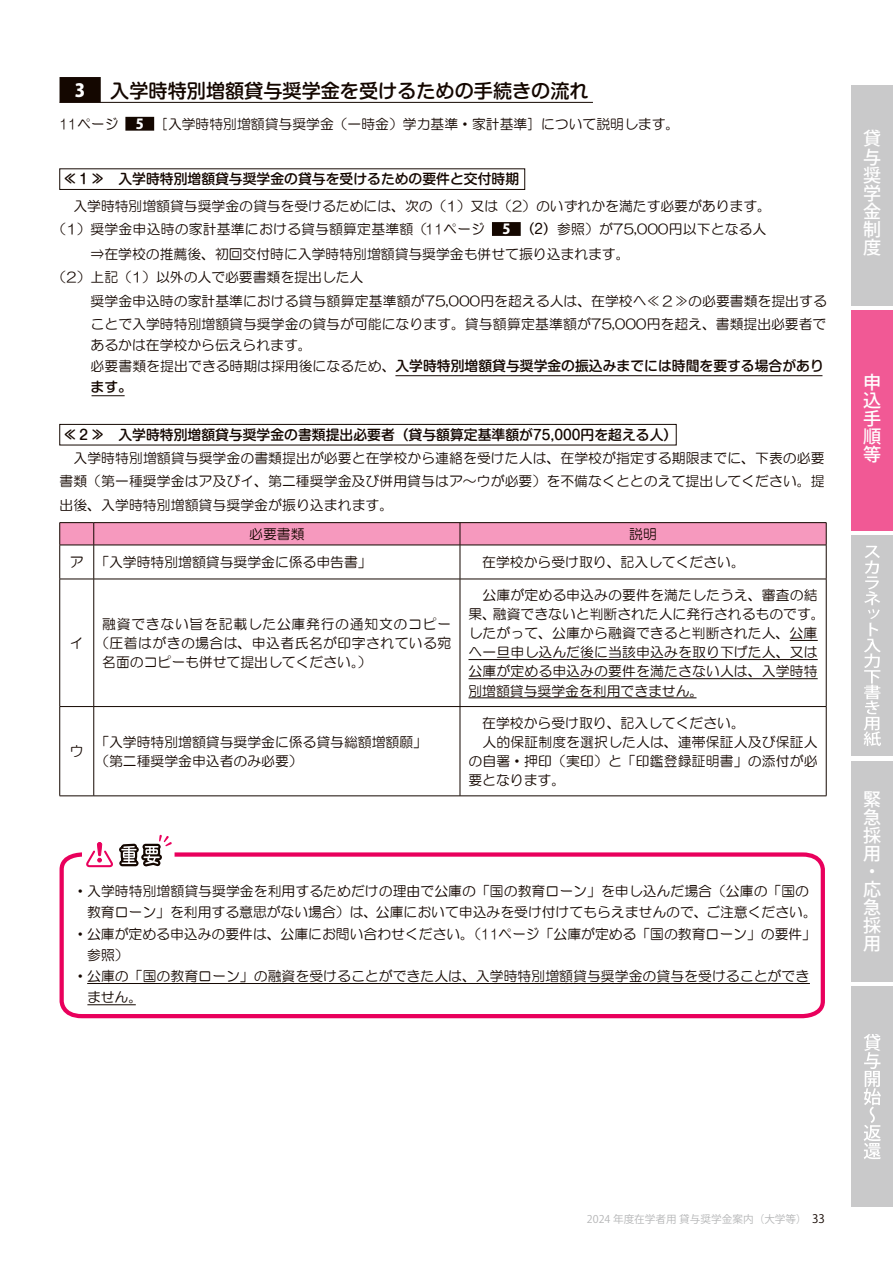
<style>
.page{position:relative;width:893px;height:1263px;background:#fff}
.page>*{position:absolute;margin:0;border:0;box-sizing:border-box;transform-origin:0 0}
.t1{font:500 19.2px "Shin M Go Pr 6";color:#140700}
.t2{font:500 18px/18px "Koz Go Pro";color:#fff}
.t3{font:800 18px "Koz Go Pro";color:#fff}
.t4{font:13.8px/19.2px "HG Maru Gothic MPRO";letter-spacing:.005em;color:#140700}
.t5{font:500 13.8px/21px "Shin M Go Pr 6";color:#140700}
.t6{font:13.8px "HG Maru Gothic MPRO";letter-spacing:.035em;color:#140700}
.t7{font:13.8px "HG Maru Gothic MPRO";letter-spacing:.055em;color:#140700}
.t8{font:13.8px "HG Maru Gothic MPRO";letter-spacing:.005em;color:#140700;scale:.8 1}
.t9{font:10.65px "Koz Go Pro";color:#b5b6b7}
.s1{font-family:"Koz Go Pro";font-weight:800;color:#fff}
.s2{font-family:"Shin M Go Pr 6"}
.s3{font-family:"HG Maru Gothic MPRO";font-weight:400}
.s4{font-size:11.7px;color:#140700}
</style>
<div class="page">
<hr style="left:60px;top:102px;width:533px;height:1px;background:#140700">
<div style="left:60px;top:77px;width:41px;height:26px;background:#140700"></div>
<div style="left:125px;top:117px;width:29px;height:14px;background:#140700"></div>
<div style="left:492px;top:222px;width:29px;height:14px;background:#140700"></div>
<hr style="left:92px;top:395px;width:33px;height:1px;background:#140700">
<hr style="left:395px;top:375px;width:427px;height:1px;background:#140700">
<svg style="left:60px;top:546px;width:766px;height:250px"></svg>
<hr style="left:59px;top:545px;width:1px;height:34px;background:#140700">
<hr style="left:94px;top:545px;width:1px;height:34px;background:#140700">
<hr style="left:460px;top:545px;width:1px;height:34px;background:#140700">
<hr style="left:826px;top:545px;width:1px;height:34px;background:#140700">
<hr style="left:60px;top:579px;width:34px;height:1px;background:#140700">
<hr style="left:59px;top:579px;width:1px;height:127px;background:#140700">
<hr style="left:94px;top:579px;width:366px;height:1px;background:#140700">
<hr style="left:94px;top:579px;width:1px;height:127px;background:#140700">
<hr style="left:460px;top:579px;width:366px;height:1px;background:#140700">
<hr style="left:460px;top:579px;width:1px;height:127px;background:#140700">
<hr style="left:826px;top:579px;width:1px;height:127px;background:#140700">
<hr style="left:60px;top:706px;width:34px;height:1px;background:#140700">
<hr style="left:59px;top:707px;width:1px;height:89px;background:#140700">
<hr style="left:94px;top:706px;width:366px;height:1px;background:#140700">
<hr style="left:94px;top:707px;width:1px;height:89px;background:#140700">
<hr style="left:460px;top:706px;width:366px;height:1px;background:#140700">
<hr style="left:460px;top:707px;width:1px;height:89px;background:#140700">
<hr style="left:826px;top:707px;width:1px;height:89px;background:#140700">
<hr style="left:60px;top:796px;width:34px;height:1px;background:#140700">
<hr style="left:94px;top:796px;width:366px;height:1px;background:#140700">
<hr style="left:460px;top:796px;width:366px;height:1px;background:#140700">
<hr style="left:60px;top:522px;width:34px;height:1px;background:#140700">
<hr style="left:94px;top:522px;width:366px;height:1px;background:#140700">
<hr style="left:460px;top:522px;width:366px;height:1px;background:#140700">
<svg style="left:59px;top:523px;width:768px;height:22px;background:#ed93b7"></svg>
<hr style="left:60px;top:545px;width:34px;height:1px;background:#140700">
<hr style="left:94px;top:545px;width:366px;height:1px;background:#140700">
<hr style="left:460px;top:545px;width:366px;height:1px;background:#140700">
<svg style="left:790px;top:640px;width:28px;height:1px"></svg>
<hr style="left:468px;top:659px;width:350px;height:1px;background:#140700">
<hr style="left:468px;top:678px;width:350px;height:1px;background:#140700">
<hr style="left:468px;top:697px;width:228px;height:1px;background:#140700">
<div style="left:60px;top:169px;width:465px;height:21px;border:1px solid #140700"></div>
<div style="left:60px;top:424px;width:616px;height:21px;border:1px solid #140700"></div>
<svg style="left:59px;top:852px;width:766px;height:167px"></svg>
<svg style="left:84px;top:835px;width:88px;height:34px"></svg>
<div style="left:851px;top:85px;width:42px;height:220px;background:#c9c9ca"></div>
<div style="left:851px;top:536px;width:42px;height:220px;background:#c9c9ca"></div>
<div style="left:851px;top:986px;width:42px;height:220px;background:#c9c9ca"></div>
<div style="left:851px;top:761px;width:42px;height:220px;background:#c9c9ca"></div>
<div style="left:851px;top:310px;width:42px;height:220px;background:#f15995"></div>
<svg style="left:864px;top:546px;width:17px;height:200px"></svg>
<svg style="left:864px;top:1034px;width:17px;height:125px"></svg>
<h2 class="t3" style="left:75px;top:79px;width:12px">3</h2>
<h1 class="t1" style="left:110px;top:75px;width:480px">入学時特別増額貸与奨学金を受けるための手続きの流れ</h1>
<p class="t8" style="left:60px;top:117px;width:107px">11ページ <span class="s1">5</span></p>
<p class="t4" style="left:154px;top:114px;width:527px">［入学時特別増額貸与奨学金（一時金）学力基準・家計基準］について説明します。</p>
<p class="t5" style="left:63px;top:168px;width:458px">≪１≫　入学時特別増額貸与奨学金の貸与を受けるための要件と交付時期</p>
<p class="t4" style="left:53px;top:194px;width:720px;line-height:23.4px;text-indent:7px">　入学時特別増額貸与奨学金の貸与を受けるためには、次の（1）又は（2）のいずれかを満たす必要があります。（1）奨学金申込時の家計基準における貸与額算定基準額（11ページ</p>
<p class="t4" style="left:60px;top:217px;width:708px;line-height:24.9px;text-indent:443px"><span class="s1">5</span> <span class="s2">（2）</span>参照）が75,000円以下となる人　　⇒在学校の推薦後、初回交付時に入学時特別増額貸与奨学金も併せて振り込まれます。</p>
<p class="t4" style="left:53px;top:268px;width:312px">（2） 上記（1）以外の人で必要書類を提出した人</p>
<p class="t4" style="left:60px;top:291px;width:769px">　　 奨学金申込時の家計基準における貸与額算定基準額が75,000円を超える人は、在学校へ≪２≫の必要書類を提出する</p>
<p class="t4" style="left:91px;top:314px;width:737px">ことで入学時特別増額貸与奨学金の貸与が可能になります。貸与額算定基準額が75,000円を超え、書類提出必要者で</p>
<p class="t4" style="left:91px;top:335px;width:223px">あるかは在学校から伝えられます。</p>
<p class="t5" style="left:91px;top:355px;width:735px"><span class="s3">必要書類を提出できる時期は採用後になるため、</span>入学時特別増額貸与奨学金の振込みまでには時間を要する場合があります。</p>
<p class="t5" style="left:63px;top:424px;width:616px">≪２≫　入学時特別増額貸与奨学金の書類提出必要者（貸与額算定基準額が75,000円を超える人）</p>
<p class="t4" style="left:60px;top:446px;width:767px;line-height:23.4px;text-align:justify">　入学時特別増額貸与奨学金の書類提出が必要と在学校から連絡を受けた人は、在学校が指定する期限までに、下表の必要書類（第一種奨学金はア及びイ、第二種奨学金及び併用貸与はア～ウが必要）を不備なくととのえて提出してください。提出後、入学時特別増額貸与奨学金が振り込まれます。</p>
<p class="t4" style="left:249px;top:524px;width:57px">必要書類</p>
<p class="t4" style="left:629px;top:524px;width:29px">説明</p>
<p class="t4" style="left:70px;top:552px;width:303px">ア 「入学時特別増額貸与奨学金に係る申告書」</p>
<p class="t4" style="left:468px;top:552px;width:278px">　在学校から受け取り、記入してください。</p>
<p class="t4" style="left:70px;top:633px;width:15px">イ</p>
<p class="t7" style="left:102px;top:617px;width:350px">融資できない旨を記載した公庫発行の通知文のコピー</p>
<p class="t6" style="left:95px;top:636px;width:357px">（圧着はがきの場合は、申込者氏名が印字されている宛</p>
<p class="t4" style="left:102px;top:652px;width:271px">名面のコピーも併せて提出してください。）</p>
<p class="t4" style="left:70px;top:742px;width:15px">ウ</p>
<p class="t4" style="left:95px;top:732px;width:333px">「入学時特別増額貸与奨学金に係る貸与総額増額願」（第二種奨学金申込者のみ必要）</p>
<p class="t4" style="left:468px;top:585px;width:358px">　公庫が定める申込みの要件を満たしたうえ、審査の結果、融資できないと判断された人に発行されるものです。したがって、公庫から融資できると判断された人、公庫へ一旦申し込んだ後に当該申込みを取り下げた人、又は公庫が定める申込みの要件を満たさない人は、入学時特別増額貸与奨学金を利用できません。</p>
<p class="t4" style="left:468px;top:713px;width:351px">　在学校から受け取り、記入してください。<br>　人的保証制度を選択した人は、連帯保証人及び保証人の自署・押印（実印）と「印鑑登録証明書」の添付が必要となります。</p>
<p class="t4" style="left:73px;top:881px;width:737px">・ 入学時特別増額貸与奨学金を利用するためだけの理由で公庫の「国の教育ローン」を申し込んだ場合（公庫の「国の</p>
<p class="t4" style="left:87px;top:903px;width:731px">教育ローン」を利用する意思がない場合）は、公庫において申込みを受け付けてもらえませんので、ご注意ください。</p>
<p class="t4" style="left:73px;top:924px;width:744px">・ 公庫が定める申込みの要件は、公庫にお問い合わせください。（11ページ「公庫が定める「国の教育ローン」の要件」</p>
<p class="t4" style="left:80px;top:945px;width:50px">　参照）</p>
<p class="t4" style="left:73px;top:967px;width:737px">・ 公庫の「国の教育ローン」の融資を受けることができた人は、入学時特別増額貸与奨学金の貸与を受けることができ</p>
<p class="t4" style="left:87px;top:988px;width:57px">ません。</p>
<h2 class="t2" style="left:863px;top:131px;width:20px">貸</h2>
<h2 class="t2" style="left:863px;top:149px;width:20px">与</h2>
<h2 class="t2" style="left:863px;top:167px;width:20px">奨</h2>
<h2 class="t2" style="left:863px;top:185px;width:20px">学</h2>
<h2 class="t2" style="left:863px;top:203px;width:20px">金</h2>
<h2 class="t2" style="left:863px;top:221px;width:20px">制</h2>
<h2 class="t2" style="left:863px;top:239px;width:20px">度</h2>
<h2 class="t2" style="left:863px;top:374px;width:20px">申</h2>
<h2 class="t2" style="left:863px;top:392px;width:20px">込</h2>
<h2 class="t2" style="left:863px;top:410px;width:20px">手</h2>
<h2 class="t2" style="left:863px;top:428px;width:20px">順</h2>
<h2 class="t2" style="left:863px;top:446px;width:20px">等</h2>
<h2 class="t2" style="left:863px;top:791px;width:19px">緊急採用・応急採用</h2>
<p class="t9" style="left:587px;top:1212px;width:239px">2024 年度在学者用 貸与奨学金案内（大学等） <span class="s4">33</span></p>
</div>
